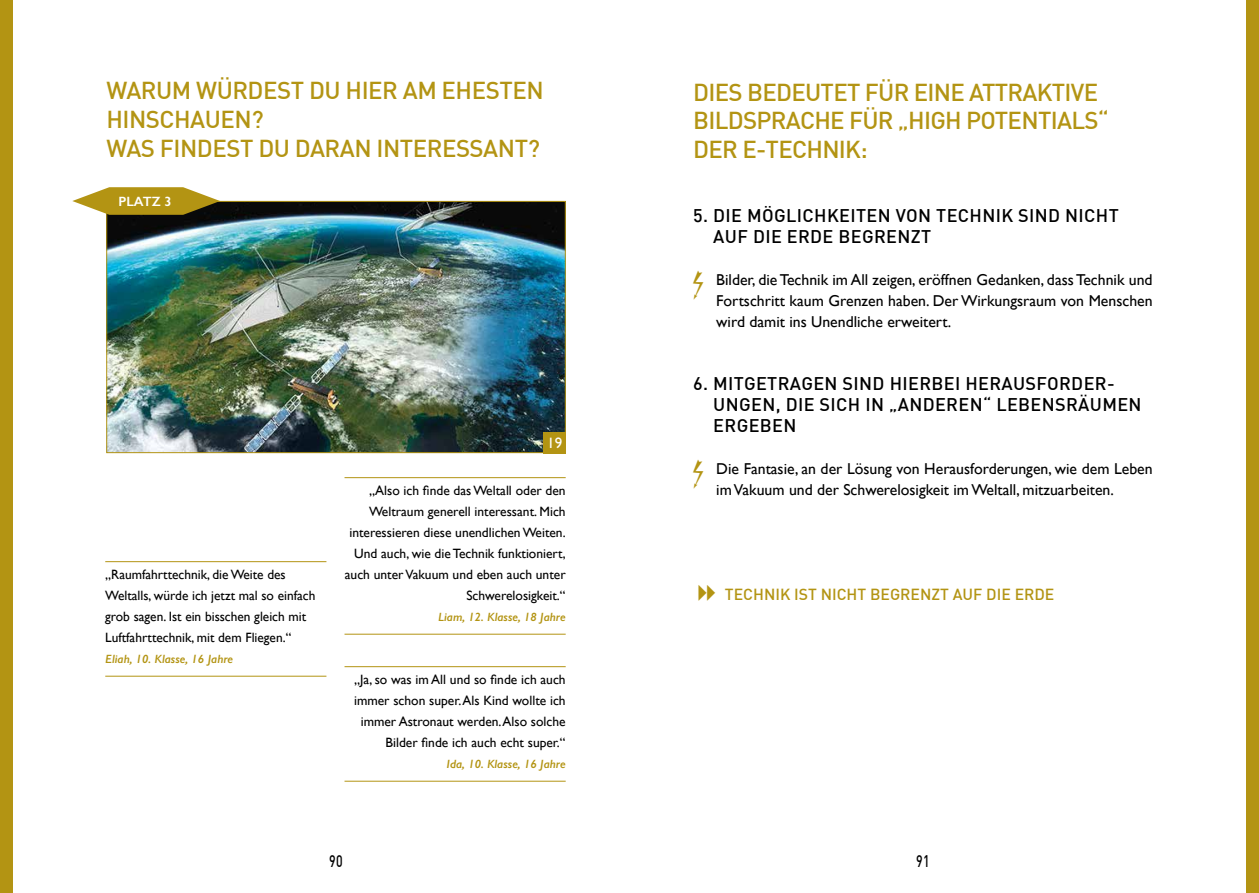
<style>
.page{position:relative;width:1259px;height:893px;background:#fff}
.page>*{position:absolute;margin:0;border:0;box-sizing:border-box;transform-origin:0 0}
.t1{font:500 24px/28.8px "DIN";letter-spacing:-.03em;color:#b39413}
.t2{font:500 18px/21px "DIN";letter-spacing:.02em;color:#000}
.t3{font:500 16.5px "DIN";color:#000;scale:.75 1}
.t4{font:15.75px/21px "Gill Sans";color:#000;text-align:justify}
.t5{font:500 15.75px "DIN";color:#b39413}
.t6{font:15px "Gill Sans";color:#fff}
.t7{font:13.5px/21px "Gill Sans";color:#000;text-align:right}
.t8{font:600 13.5px "Gill Sans";color:#fff}
.t9{font:italic 600 12px "Gill Sans";color:#b39413}
.s1{font-family:"GA Dings";font-size:30px;color:#b39413}
</style>
<div class="page">
<div style="left:0;top:0;width:13px;height:893px;background:#b39413"></div>
<div style="left:1246px;top:0;width:13px;height:893px;background:#b39413"></div>
<hr style="left:105px;top:561px;width:221px;height:1px;background:#b39413">
<hr style="left:105px;top:676px;width:221px;height:1px;background:#b39413">
<hr style="left:344px;top:477px;width:222px;height:1px;background:#b39413">
<hr style="left:344px;top:634px;width:222px;height:1px;background:#b39413">
<hr style="left:344px;top:666px;width:222px;height:1px;background:#b39413">
<hr style="left:344px;top:781px;width:222px;height:1px;background:#b39413">
<img style="left:108px;top:203px;width:456px;height:248px">
<div style="left:106px;top:201px;width:460px;height:252px;border:1px solid #b39413"></div>
<svg style="left:72px;top:187px;width:148px;height:28px"></svg>
<div style="left:543px;top:432px;width:23px;height:21px;background:#b39413"></div>
<h1 class="t1" style="left:106px;top:75px;width:439px">WARUM WÜRDEST DU HIER AM EHESTEN<br>HINSCHAUEN?<br>WAS FINDEST DU DARAN INTERESSANT?</h1>
<p class="t8" style="left:119px;top:193px;width:54px">PLATZ 3</p>
<p class="t6" style="left:547px;top:434px;width:16px">19</p>
<p class="t7" style="left:105px;top:564px;width:212px;text-align:left">„Raumfahrttechnik, die Weite des Weltalls, würde ich jetzt mal so einfach grob sagen. Ist ein bisschen gleich mit Luftfahrttechnik, mit dem Fliegen.“</p>
<p class="t9" style="left:105px;top:652px;width:129px">Eliah, 10. Klasse, 16 Jahre</p>
<p class="t7" style="left:345px;top:480px;width:222px">„Also ich finde das Weltall oder den Weltraum generell interessant. Mich interessieren diese unendlichen Weiten.<br>Und auch, wie die Technik funktioniert, auch unter Vakuum und eben auch unter Schwerelosigkeit.“</p>
<p class="t9" style="left:438px;top:610px;width:129px">Liam, 12. Klasse, 18 Jahre</p>
<p class="t7" style="left:354px;top:669px;width:213px">„Ja, so was im All und so finde ich auch immer schon super. Als Kind wollte ich immer Astronaut werden. Also solche Bilder finde ich auch echt super.“</p>
<p class="t9" style="left:446px;top:757px;width:121px">Ida, 10. Klasse, 16 Jahre</p>
<h1 class="t1" style="left:693px;top:77px;width:417px">DIES BEDEUTET FÜR EINE ATTRAKTIVE<br>BILDSPRACHE FÜR „HIGH POTENTIALS“<br>DER E-TECHNIK:</h1>
<h2 class="t2" style="left:713px;top:204px;width:407px;text-indent:-20px">5. DIE MÖGLICHKEITEN VON TECHNIK SIND NICHT<br>AUF DIE ERDE BEGRENZT</h2>
<p class="t4" style="left:716px;top:269px;width:438px;text-indent:-23px"><span class="s1">t</span> Bilder, die Technik im All zeigen, eröffnen Gedanken, dass Technik und Fortschritt kaum Grenzen haben. Der Wirkungsraum von Menschen wird damit ins Unendliche erweitert.</p>
<h2 class="t2" style="left:713px;top:372px;width:430px;text-indent:-20px">6. MITGETRAGEN SIND HIERBEI HERAUSFORDER-<br>UNGEN, DIE SICH IN „ANDEREN“ LEBENSRÄUMEN<br>ERGEBEN</h2>
<p class="t4" style="left:716px;top:458px;width:438px;text-indent:-23px"><span class="s1">t</span> Die Fantasie, an der Lösung von Herausforderungen, wie dem Leben im Vakuum und der Schwerelosigkeit im Weltall, mitzuarbeiten.</p>
<p class="t5" style="left:725px;top:584px;width:331px">TECHNIK IST NICHT BEGRENZT AUF DIE ERDE</p>
<p class="t3" style="left:329px;top:850px;width:19px">90</p>
<p class="t3" style="left:916px;top:850px;width:19px">91</p>
</div>
